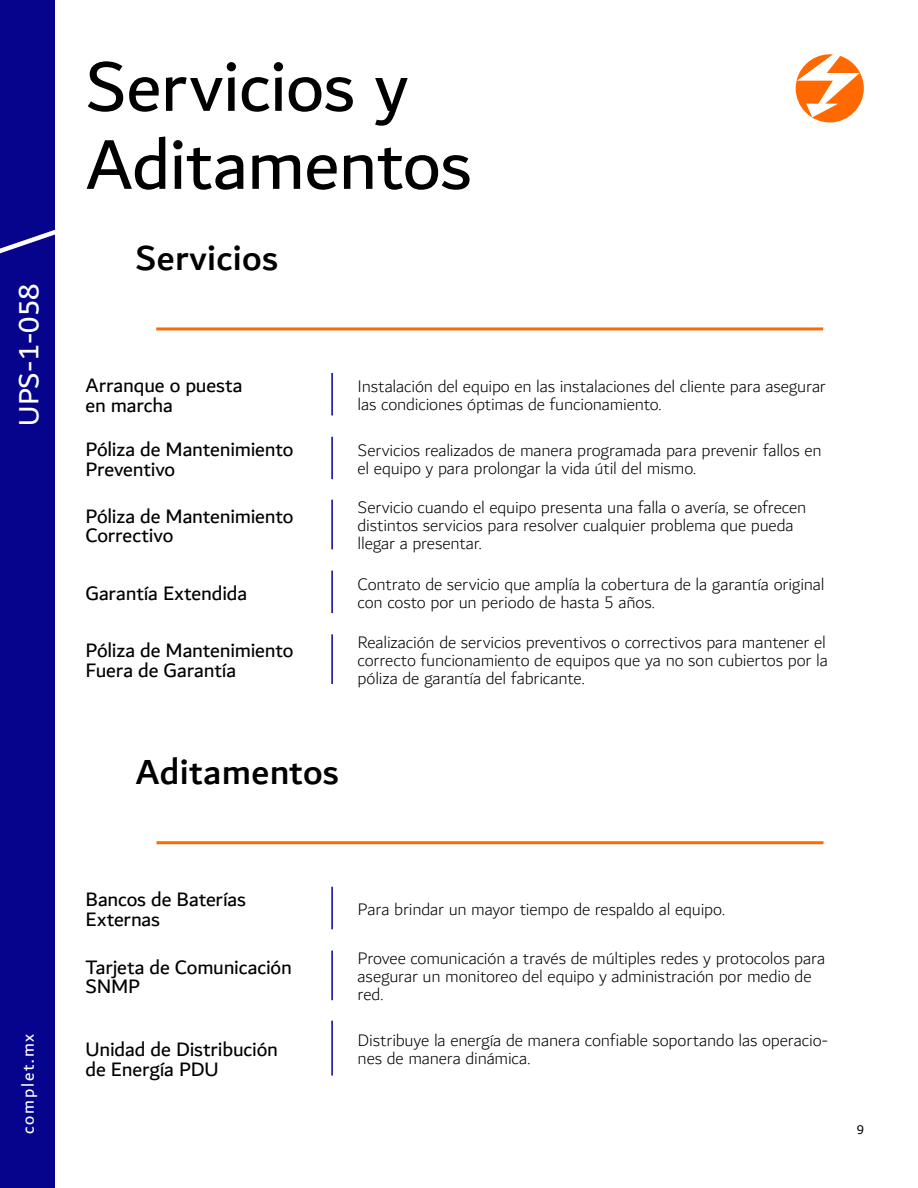
<style>
.page{position:relative;width:918px;height:1188px;background:#fff}
.page>*{position:absolute;margin:0;border:0;box-sizing:border-box;transform-origin:0 0}
.t1{font:75px/78px "Dubai";letter-spacing:-.01em;color:#000}
.t2{font:500 37.5px "Dubai";letter-spacing:.01em;color:#000}
.t3{font:30px "Dubai";color:#fff}
.t4{font:21px/19.5px "Dubai";letter-spacing:-.01em;color:#000}
.t5{font:300 18px/18px "Dubai";letter-spacing:-.01em;color:#000}
.t6{font:18px "Dubai";letter-spacing:.1em;color:#fff}
.t7{font:13.5px "Dubai";color:#000}
</style>
<div class="page">
<div style="left:0;top:0;width:54px;height:1188px;background:#06038d"></div>
<svg style="left:0;top:223px;width:55px;height:38px"></svg>
<svg style="left:796px;top:54px;width:68px;height:68px"></svg>
<hr style="left:156px;top:327px;width:667px;height:3px;background:#ff6900">
<hr style="left:157px;top:841px;width:667px;height:3px;background:#ff6900">
<hr style="left:331px;top:373px;width:2px;height:42px;background:#06038d">
<hr style="left:331px;top:437px;width:2px;height:42px;background:#06038d">
<hr style="left:331px;top:500px;width:2px;height:49px;background:#06038d">
<hr style="left:331px;top:571px;width:2px;height:42px;background:#06038d">
<hr style="left:331px;top:634px;width:2px;height:50px;background:#06038d">
<hr style="left:331px;top:887px;width:2px;height:42px;background:#06038d">
<hr style="left:331px;top:951px;width:2px;height:49px;background:#06038d">
<hr style="left:331px;top:1021px;width:2px;height:55px;background:#06038d">
<h3 class="t3" style="left:10px;top:426px;width:143px;rotate:-90deg">UPS-1-058</h3>
<p class="t6" style="left:18px;top:1134px;width:102px;rotate:-90deg">complet.mx</p>
<h1 class="t1" style="left:86px;top:53px;width:388px">Servicios y<br>Aditamentos</h1>
<h2 class="t2" style="left:136px;top:235px;width:144px">Servicios</h2>
<p class="t4" style="left:86px;top:377px;width:159px">Arranque o puesta en marcha</p>
<p class="t5" style="left:358px;top:379px;width:470px">Instalación del equipo en las instalaciones del cliente para asegurar las condiciones óptimas de funcionamiento.</p>
<p class="t4" style="left:86px;top:441px;width:209px">Póliza de Mantenimiento<br>Preventivo</p>
<p class="t5" style="left:358px;top:442px;width:465px">Servicios realizados de manera programada para prevenir fallos en el equipo y para prolongar la vida útil del mismo.</p>
<p class="t4" style="left:86px;top:508px;width:209px">Póliza de Mantenimiento<br>Correctivo</p>
<p class="t5" style="left:358px;top:500px;width:450px">Servicio cuando el equipo presenta una falla o avería, se ofrecen distintos servicios para resolver cualquier problema que pueda llegar a presentar.</p>
<p class="t4" style="left:86px;top:585px;width:163px">Garantía Extendida</p>
<p class="t5" style="left:358px;top:576px;width:468px">Contrato de servicio que amplía la cobertura de la garantía original con costo por un periodo de hasta 5 años.</p>
<p class="t4" style="left:86px;top:642px;width:209px">Póliza de Mantenimiento<br>Fuera de Garantía</p>
<p class="t5" style="left:358px;top:635px;width:472px;text-align:justify">Realización de servicios preventivos o correctivos para mantener el correcto funcionamiento de equipos que ya no son cubiertos por la póliza de garantía del fabricante.</p>
<h2 class="t2" style="left:136px;top:749px;width:205px">Aditamentos</h2>
<p class="t4" style="left:86px;top:891px;width:162px">Bancos de Baterías<br>Externas</p>
<p class="t5" style="left:358px;top:901px;width:369px">Para brindar un mayor tiempo de respaldo al equipo.</p>
<p class="t4" style="left:86px;top:959px;width:208px">Tarjeta de Comunicación<br>SNMP</p>
<p class="t5" style="left:358px;top:951px;width:469px">Provee comunicación a través de múltiples redes y protocolos para asegurar un monitoreo del equipo y administración por medio de red.</p>
<p class="t4" style="left:86px;top:1041px;width:194px">Unidad de Distribución de Energía PDU</p>
<p class="t5" style="left:358px;top:1031px;width:472px">Distribuye la energía de manera confiable soportando las operacio&shy;nes de manera dinámica.</p>
<p class="t7" style="left:857px;top:1122px;width:9px">9</p>
</div>
